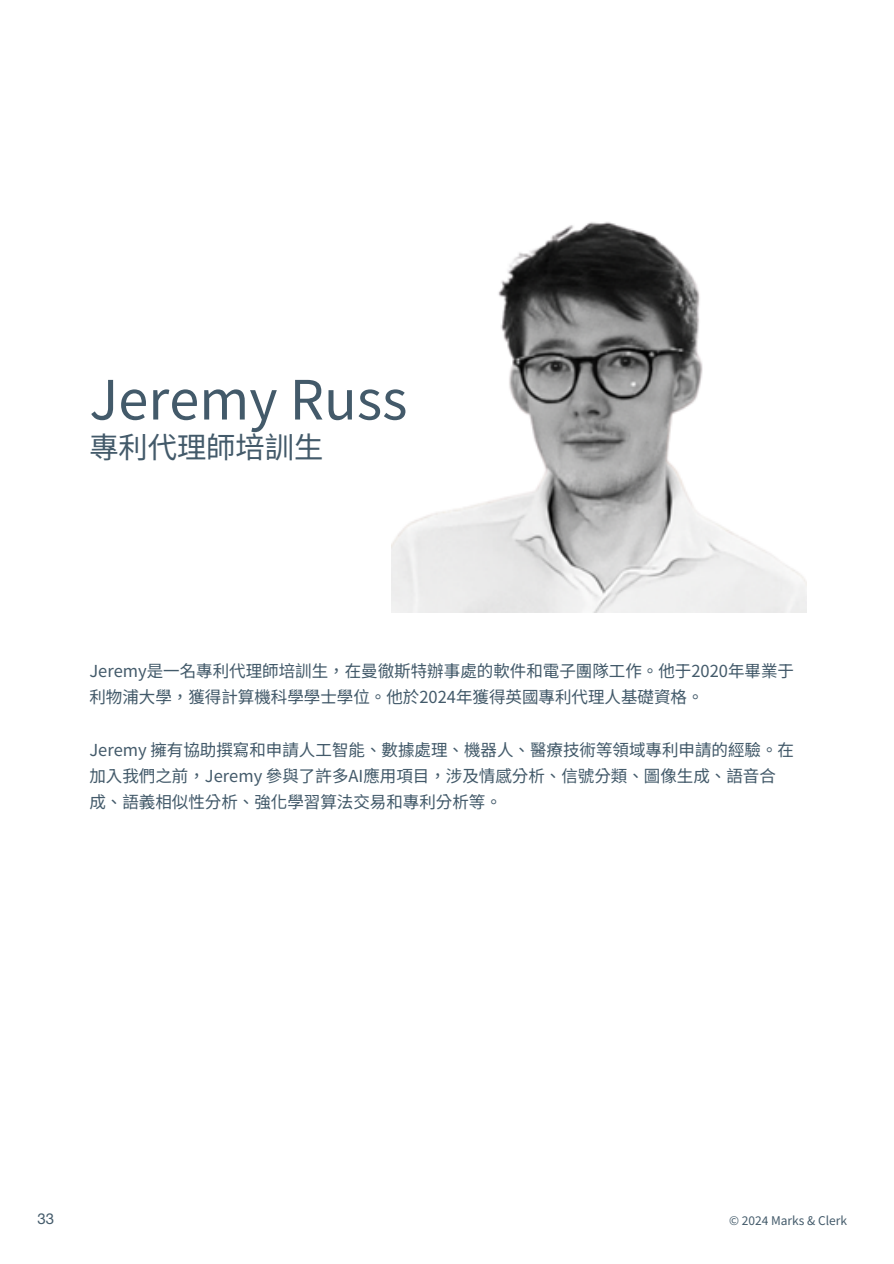
<style>
.page{position:relative;width:894px;height:1264px;background:#fff}
.page>*{position:absolute;margin:0;border:0;box-sizing:border-box;transform-origin:0 0}
.t1{font:54px "Noto Sans TC";color:#435a6a}
.t2{font:29.25px "Noto Sans TC";color:#435a6a}
.t3{font:16.5px/26.2px "Noto Sans TC";color:#435a6a}
.t4{font:15px "Helvetica Neue LT Std";color:#435a6a}
.t5{font:12px "Noto Sans TC";color:#435a6a}
</style>
<div class="page">
<img style="left:391px;top:222px;width:415px;height:390px">
<h3 class="t1" style="left:89px;top:357px;width:319px">Jeremy Russ</h3>
<h3 class="t2" style="left:89px;top:424px;width:232px">專利代理師培訓生</h3>
<h1 class="t3" style="left:89px;top:656px;width:706px">Jeremy是一名專利代理師培訓生，在曼徹斯特辦事處的軟件和電子團隊工作。他于2020年畢業于利物浦大學，獲得計算機科學學士學位。他於2024年獲得英國專利代理人基礎資格。</h1>
<h2 class="t3" style="left:89px;top:735px;width:706px">Jeremy 擁有協助撰寫和申請人工智能、數據處理、機器人、醫療技術等領域專利申請的經驗。在加入我們之前，Jeremy 參與了許多AI應用項目，涉及情感分析、信號分類、圖像生成、語音合成、語義相似性分析、強化學習算法交易和專利分析等。</h2>
<p class="t4" style="left:37px;top:1213px;width:18px">33</p>
<p class="t5" style="left:728px;top:1210px;width:119px">© 2024 Marks &amp; Clerk</p>
</div>
